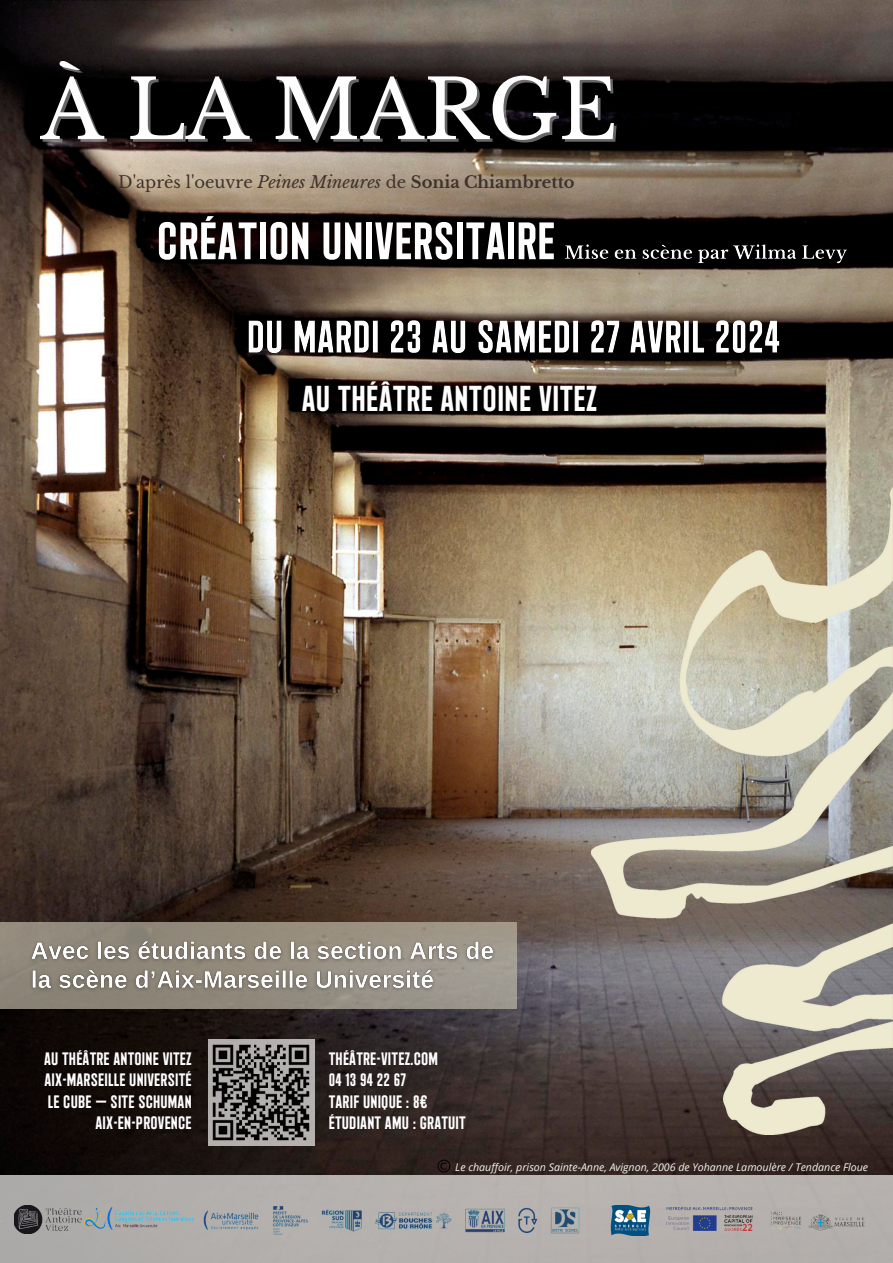
<style>
.page{position:relative;width:893px;height:1263px;background:#fff}
.page>*{position:absolute;margin:0;border:0;box-sizing:border-box;transform-origin:0 0}
.t1{font:81.38px "Libre Baskerville";color:#fffeff}
.t2{font:700 52.5px "Plaak 43 Condensed";letter-spacing:.01em;color:#fffeff}
.t3{font:700 36px "Plaak 43 Condensed";letter-spacing:.01em;color:#fffeff}
.t4{font:700 18px/21.4px "Plaak 43 Condensed";letter-spacing:.01em;color:#fffeff;text-align:right}
.t5{font:16.35px "Libre Baskerville";color:#40322c}
.t6{font:italic 10.65px "Open Sans";color:#f4f3f0}
.s1{font-style:italic}
.s2{font-weight:700}
</style>
<div class="page">
<img style="left:0;top:0;width:893px;height:1175px">
<div style="left:0;top:1175px;width:893px;height:88px;background:#b4b0ad"></div>
<img style="left:14px;top:1205px;width:67px;height:29px">
<img style="left:84px;top:1206px;width:110px;height:24px">
<img style="left:203px;top:1206px;width:377px;height:29px">
<img style="left:666px;top:1207px;width:87px;height:24px">
<img style="left:771px;top:1211px;width:26px;height:19px">
<img style="left:610px;top:1205px;width:41px;height:30px">
<img style="left:797px;top:1214px;width:68px;height:17px">
<img style="left:436px;top:1159px;width:15px;height:14px">
<img style="left:237px;top:310px;width:553px;height:56px">
<img style="left:557px;top:237px;width:297px;height:34px">
<img style="left:591px;top:374px;width:302px;height:761px">
<img style="left:208px;top:1039px;width:106px;height:106px">
<div style="left:0;top:922px;width:516px;height:87px;background:linear-gradient(to right,#898273,#9e968a)"></div>
<img style="left:26px;top:935px;width:473px;height:61px">
<p class="t1" style="left:40px;top:60px;width:578px">À LA MARGE</p>
<p class="t5" style="left:118px;top:172px;width:458px">D'après l'oeuvre <span class="s1">Peines Mineures</span> de <span class="s2">Sonia Chiambretto</span></p>
<p class="t2" style="left:157px;top:220px;width:400px">CRÉATION UNIVERSITAIRE</p>
<p class="t3" style="left:302px;top:384px;width:297px">AU THÉÂTRE ANTOINE VITEZ</p>
<p class="t4" style="left:44px;top:1049px;width:149px">AU THÉÂTRE ANTOINE VITEZ<br>AIX-MARSEILLE UNIVERSITÉ<br>LE CUBE — SITE SCHUMAN<br>AIX-EN-PROVENCE</p>
<p class="t4" style="left:329px;top:1049px;width:111px">THÉÂTRE-VITEZ.COM</p>
<p class="t4" style="left:329px;top:1071px;width:79px">04 13 94 22 67</p>
<p class="t4" style="left:329px;top:1092px;width:100px">TARIF UNIQUE : 8€</p>
<p class="t4" style="left:329px;top:1114px;width:139px">ÉTUDIANT AMU : GRATUIT</p>
<p class="t6" style="left:455px;top:1159px;width:414px">Le chauffoir, prison Sainte-Anne, Avignon, 2006 de Yohanne Lamoulère / Tendance Floue</p>
</div>
